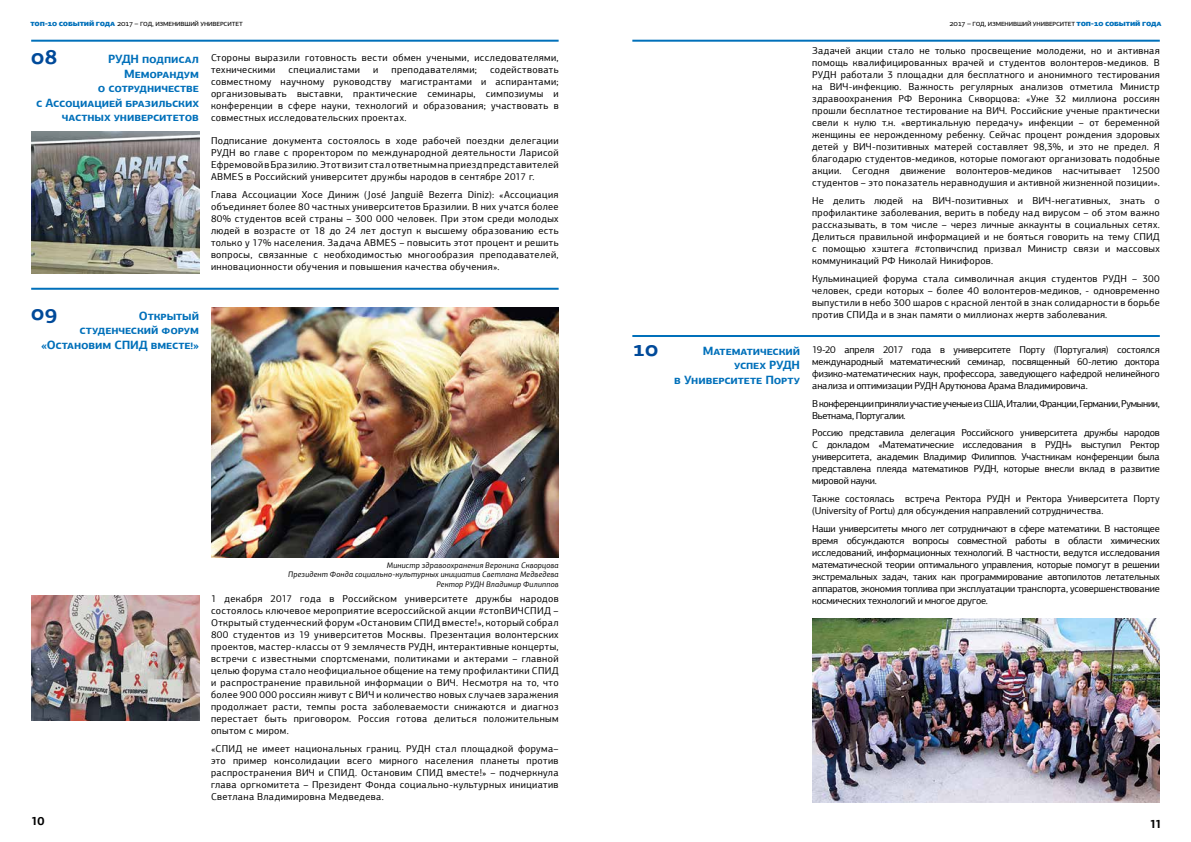
<style>
.page{position:relative;width:1191px;height:842px;background:#fff}
.page>*{position:absolute;margin:0;border:0;box-sizing:border-box;transform-origin:0 0}
.t1{font:700 22px "PF Agora Sans Pro";color:#004a9a}
.t2{font:700 12px/14.4px "PF Agora Sans Pro";letter-spacing:-.01em;color:#0070ba;text-align:right}
.t3{font:700 12px "PF Agora Sans Pro";color:#000}
.t4{font:10px/12px "PF Agora Sans Pro";letter-spacing:.025em;color:#000;text-align:justify}
.t5{font:10px/12px "PF Agora Sans Pro";letter-spacing:.005em;color:#000}
.t6{font:10px/12px "PF Agora Sans Pro";letter-spacing:-.03em;color:#000}
.t7{font:italic 8px/9.6px "PF Agora Sans Pro";letter-spacing:.03em;color:#000;text-align:right}
.t8{font:8px "PF Agora Sans Pro";letter-spacing:-.05em;color:#000}
.s1{font-weight:900;color:#0070ba}
</style>
<div class="page">
<hr style="left:632px;top:335px;width:527px;height:2px;background:#0070ba">
<hr style="left:31px;top:40px;width:527px;height:2px;background:#0070ba">
<hr style="left:31px;top:288px;width:527px;height:2px;background:#0070ba">
<img style="left:31px;top:132px;width:168px;height:142px">
<img style="left:812px;top:618px;width:347px;height:184px">
<img style="left:211px;top:308px;width:347px;height:250px">
<img style="left:31px;top:595px;width:168px;height:126px">
<hr style="left:632px;top:40px;width:527px;height:2px;background:#0070ba">
<p class="t8" style="left:30px;top:18px;width:214px"><span class="s1">топ-10 событий года</span> 2017 – год, изменивший университет</p>
<p class="t8" style="left:949px;top:18px;width:213px">2017 – год, изменивший университет <span class="s1">топ-10 событий года</span></p>
<h1 class="t1" style="left:31px;top:43px;width:28px">08</h1>
<p class="t4" style="left:211px;top:51px;width:349px">Стороны выразили готовность вести обмен учеными, исследователями, техническими</p>
<p class="t2" style="left:36px;top:52px;width:164px">РУДН подписал<br>Меморандум<br>о сотрудничестве<br>с Ассоциацией бразильских частных университетов</p>
<p class="t4" style="left:211px;top:63px;width:349px;text-indent:279px">содействовать совместному научному руководству магистрантами и аспирантами; организовывать выставки, практические семинары, симпозиумы и конференции в сфере науки, технологий и образования; участвовать в совместных исследовательских проектах.</p>
<p class="t4" style="left:211px;top:135px;width:349px">Подписание документа состоялось в ходе рабочей поездки делегации РУДН во главе с проректором по международной деятельности Ларисой Ефремовой в Бразилию. Этот визит стал ответным на приезд представителей ABMES в Российский университет дружбы народов в сентябре 2017 г.</p>
<p class="t4" style="left:211px;top:188px;width:349px">Глава Ассоциации Хосе Диниж (José Janguiê Bezerra Diniz): «Ассоциация объединяет более 80 частных университетов Бразилии. В них учатся более 80% студентов всей страны – 300 000 человек. При этом среди молодых людей в возрасте от 18 до 24 лет доступ к высшему образованию есть только у 17% населения. Задача ABMES – повысить этот процент и решить вопросы, связанные с необходимостью многообразия преподавателей, инновационности обучения и повышения качества обучения».</p>
<p class="t4" style="left:288px;top:63px;width:73px">специалистами</p>
<p class="t4" style="left:373px;top:63px;width:7px">и</p>
<p class="t4" style="left:391px;top:63px;width:87px">преподавателями;</p>
<h1 class="t1" style="left:31px;top:299px;width:28px">09</h1>
<p class="t2" style="left:41px;top:308px;width:159px">Открытый<br>студенческий форум «Остановим СПИД вместе!»</p>
<p class="t7" style="left:288px;top:560px;width:272px">Министр здравоохранения Вероника Скворцова<br>Президент Фонда социально-культурных инициатив Светлана Медведева<br>Ректор РУДН Владимир Филиппов</p>
<p class="t4" style="left:211px;top:593px;width:349px">1 декабря 2017 года в Российском университете дружбы народов состоялось ключевое мероприятие всероссийской акции #стопВИЧСПИД – Открытый студенческий форум «Остановим СПИД вместе!», который собрал 800 студентов из 19 университетов Москвы. Презентация волонтерских проектов, мастер-классы от 9 землячеств РУДН, интерактивные концерты, встречи с известными спортсменами, политиками и актерами – главной целью форума стало неофициальное общение на тему профилактики СПИД и распространение правильной информации о ВИЧ. Несмотря на то, что более 900 000 россиян живут с ВИЧ и количество новых случаев заражения продолжает расти, темпы роста заболеваемости снижаются и диагноз перестает быть приговором. Россия готова делиться положительным опытом с миром.</p>
<p class="t4" style="left:211px;top:742px;width:349px">«СПИД не имеет национальных границ. РУДН стал площадкой форума– это пример консолидации всего мирного населения планеты против распространения ВИЧ и СПИД. Остановим СПИД вместе!» – подчеркнула глава оргкомитета – Президент Фонда социально-культурных инициатив Светлана Владимировна Медведева.</p>
<p class="t4" style="left:812px;top:45px;width:349px">Задачей акции стало не только просвещение молодежи, но и активная помощь квалифицированных врачей и студентов волонтеров-медиков. В РУДН работали 3 площадки для бесплатного и анонимного тестирования на ВИЧ-инфекцию. Важность регулярных анализов отметила Министр здравоохранения РФ Вероника Скворцова: «Уже 32 миллиона россиян прошли бесплатное тестирование на ВИЧ. Российские ученые практически свели к нулю т.н. «вертикальную передачу» инфекции – от беременной женщины ее нерожденному ребенку. Сейчас процент рождения здоровых детей у ВИЧ-позитивных матерей составляет 98,3%, и это не предел. Я благодарю студентов-медиков, которые помогают организовать подобные акции. Сегодня движение волонтеров-медиков насчитывает 12500 студентов – это показатель неравнодушия и активной жизненной позиции».</p>
<p class="t4" style="left:812px;top:195px;width:349px">Не делить людей на ВИЧ-позитивных и ВИЧ-негативных, знать о профилактике заболевания, верить в победу над вирусом – об этом важно рассказывать, в том числе – через личные аккаунты в социальных сетях.<br>Делиться правильной информацией и не бояться говорить на тему СПИД с помощью хэштега #стопвичспид призвал Министр связи и массовых коммуникаций РФ Николай Никифоров.</p>
<p class="t4" style="left:812px;top:272px;width:349px">Кульминацией форума стала символичная акция студентов РУДН – 300 человек, среди которых – более 40 волонтеров-медиков, - одновременно выпустили в небо 300 шаров с красной лентой в знак солидарности в борьбе против СПИДа и в знак памяти о миллионах жертв заболевания.</p>
<h1 class="t1" style="left:632px;top:334px;width:27px">10</h1>
<p class="t4" style="left:812px;top:344px;width:349px">19-20 апреля 2017 года в университете Порту (Португалия) состоялся международный математический семинар, посвященный 60-летию доктора физико-математических наук, профессора, заведующего кафедрой нелинейного анализа и оптимизации РУДН Арутюнова Арама Владимировича.</p>
<p class="t6" style="left:812px;top:397px;width:349px">В конференции приняли участие ученые из США, Италии, Франции, Германии, Румынии,<br>Вьетнама, Португалии.</p>
<p class="t4" style="left:812px;top:427px;width:349px">Россию представила делегация Российского университета дружбы народов С докладом «Математические исследования в РУДН» выступил Ректор университета, академик Владимир Филиппов. Участникам конференции была представлена плеяда математиков РУДН, которые внесли вклад в развитие мировой науки.</p>
<p class="t5" style="left:812px;top:493px;width:349px">Также состоялась встреча Ректора РУДН и Ректора Университета Порту (University of Portu) для обсуждения направлений сотрудничества.</p>
<p class="t4" style="left:812px;top:522px;width:349px">Наши университеты много лет сотрудничают в сфере математики. В настоящее время обсуждаются вопросы совместной работы в области химических исследований, информационных технологий. В частности, ведутся исследования математической теории оптимального управления, которые помогут в решении экстремальных задач, таких как программирование автопилотов летательных аппаратов, экономия топлива при эксплуатации транспорта, усовершенствование космических технологий и многое другое.</p>
<p class="t2" style="left:674px;top:344px;width:127px">Математический успех РУДН<br>в Университете Порту</p>
<p class="t3" style="left:31px;top:813px;width:15px">10</p>
<p class="t3" style="left:1149px;top:816px;width:14px">11</p>
</div>
